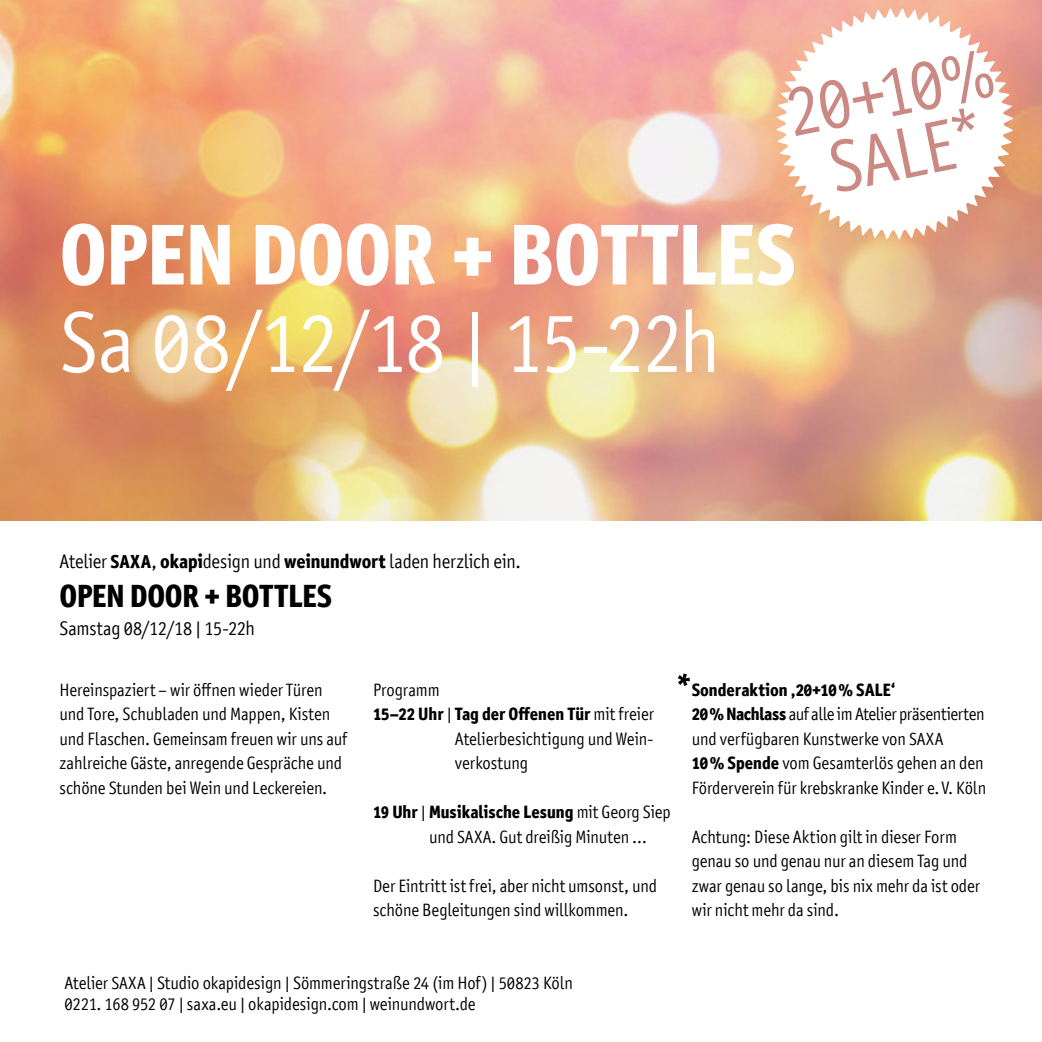
<style>
.page{position:relative;width:1042px;height:1042px;background:#fff}
.page>*{position:absolute;margin:0;border:0;box-sizing:border-box;transform-origin:0 0}
.t1{font:84px "Axel";letter-spacing:-.025em;color:#fff}
.t2{font:700 84px "Axel";letter-spacing:-.01em;color:#fff}
.t3{font:700 31.5px "Axel";letter-spacing:-.01em;color:#000}
.t4{font:19.25px "Axel";letter-spacing:-.01em;color:#000}
.t5{font:17.5px/24.5px "Axel";letter-spacing:-.005em;color:#000}
.t6{font:700 17.5px "Axel";color:#000}
.s1{font-weight:700;font-size:18.38px}
.s2{font-weight:700}
.s3{font-size:17.15px}
</style>
<div class="page">
<img style="left:0;top:0;width:1042px;height:521px">
<svg style="left:775px;top:8px;width:239px;height:232px"></svg>
<svg style="left:788px;top:51px;width:206px;height:140px"></svg>
<svg style="left:678px;top:673px;width:12px;height:13px"></svg>
<p class="t2" style="left:60px;top:202px;width:738px">OPEN DOOR + BOTTLES</p>
<p class="t1" style="left:60px;top:294px;width:662px">Sa 08/12/18 | 15-22h</p>
<p class="t4" style="left:60px;top:550px;width:463px">Atelier <span class="s1">SAXA</span>, <span class="s2">okapi</span>design und <span class="s2">weinundwort</span> laden herzlich ein.</p>
<p class="t3" style="left:60px;top:576px;width:274px">OPEN DOOR + BOTTLES</p>
<p class="t4" style="left:60px;top:617px;width:197px">Samstag 08/12/18 | 15-22h</p>
<p class="t5" style="left:60px;top:677px;width:289px">Hereinspaziert – wir öffnen wieder Türen und Tore, Schubladen und Mappen, Kisten und Flaschen. Gemeinsam freuen wir uns auf zahlreiche Gäste, anregende Gespräche und schöne Stunden bei Wein und Leckereien.</p>
<p class="t5" style="left:373px;top:677px;width:68px">Programm</p>
<p class="t5" style="left:455px;top:702px;width:201px;text-align:justify;text-indent:-82px"><span class="s2">15–22 Uhr</span> | <span class="s2">Tag der Offenen Tür</span> mit freier Atelierbesichtigung und Wein&shy;verkostung</p>
<p class="t5" style="left:429px;top:800px;width:243px;text-indent:-56px"><span class="s2">19 Uhr</span> | <span class="s2">Musikalische Lesung</span> mit Georg Siep und <span class="s3">SAXA</span>. Gut dreißig Minuten …</p>
<p class="t5" style="left:373px;top:873px;width:285px">Der Eintritt ist frei, aber nicht umsonst, und schöne Begleitungen sind willkommen.</p>
<p class="t6" style="left:692px;top:678px;width:206px">Sonderaktion ‚20+10% SALE‘</p>
<p class="t5" style="left:692px;top:702px;width:294px"><span class="s2">20% Nachlass</span> auf alle im Atelier präsentierten und verfügbaren Kunstwerke von <span class="s3">SAXA</span></p>
<p class="t5" style="left:692px;top:751px;width:296px"><span class="s2">10% Spende</span> vom Gesamterlös gehen an den<br>Förderverein für krebskranke Kinder e.V. Köln</p>
<p class="t5" style="left:692px;top:824px;width:290px">Achtung: Diese Aktion gilt in dieser Form genau so und genau nur an diesem Tag und zwar genau so lange, bis nix mehr da ist oder wir nicht mehr da sind.</p>
<p class="t5" style="left:64px;top:971px;width:510px">Atelier <span class="s3">SAXA</span> | Studio okapidesign | Sömmeringstraße 24 (im Hof) | 50823 Köln</p>
<p class="t5" style="left:64px;top:992px;width:413px">0221. 168 952 07 | saxa.eu | okapidesign.com | weinundwort.de</p>
</div>
